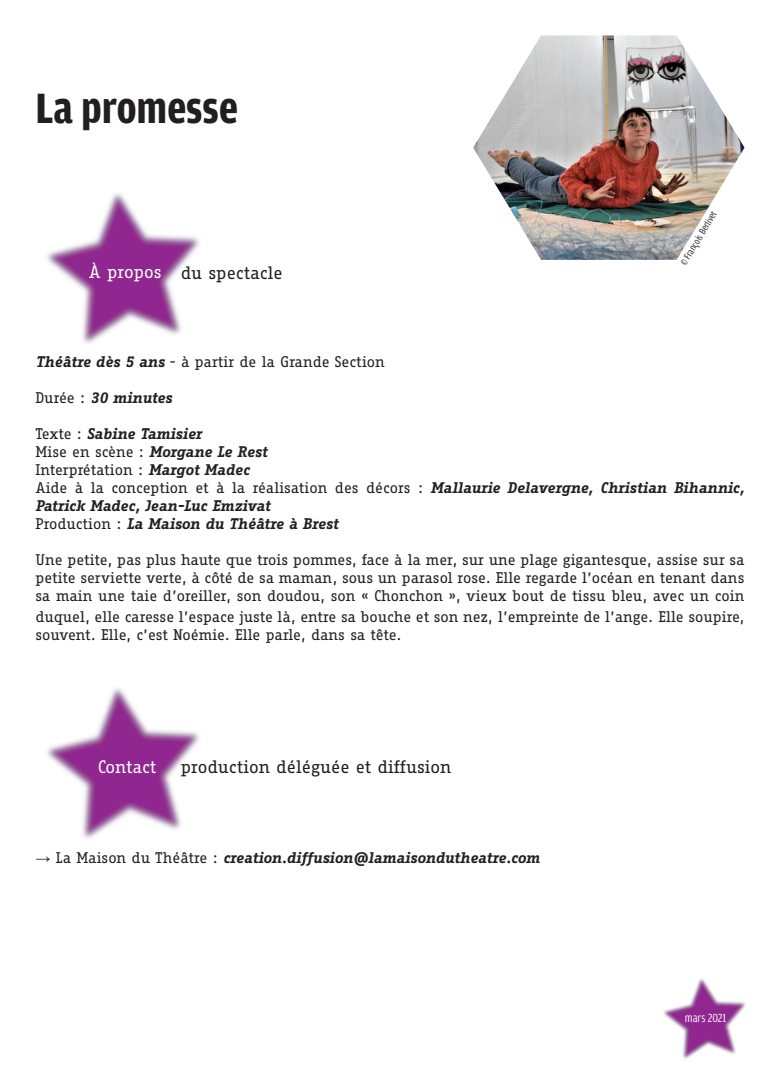
<style>
.page{position:relative;width:780px;height:1088px;background:#fff}
.page>*{position:absolute;margin:0;border:0;box-sizing:border-box;transform-origin:0 0}
.t1{font:700 45px "Amplitude Condensed";color:#231f20}
.t2{font:17.5px "Fago Office Serif";color:#231f20}
.t3{font:17.5px "Fago Office Serif";letter-spacing:-.01em;color:#fff}
.t4{font:15px/18px "Fago Office Serif";letter-spacing:-.005em;color:#231f20;text-align:justify}
.t5{font:italic 700 15px/18px "Fago Office Serif";letter-spacing:-.01em;color:#231f20}
.t6{font:12.5px "Amplitude Condensed";color:#fff}
.t7{font:10px "Amplitude Condensed";color:#231f20}
.s1{font-weight:700;font-style:italic}
.s2{font-weight:400;font-style:normal}
.s3{font-family:"Arial";font-weight:400;font-style:normal}
</style>
<div class="page">
<img style="left:663px;top:978px;width:83px;height:81px">
<img style="left:47px;top:193px;width:152px;height:151px">
<img style="left:473px;top:35px;width:271px;height:225px">
<img style="left:47px;top:688px;width:152px;height:151px">
<p class="t1" style="left:35px;top:83px;width:204px">La promesse</p>
<p class="t3" style="left:89px;top:263px;width:74px">À propos</p>
<p class="t2" style="left:181px;top:263px;width:103px">du spectacle</p>
<p class="t7" style="left:678px;top:262px;width:63px;rotate:-59deg">© François Berlivet</p>
<p class="t4" style="left:35px;top:353px;width:351px"><span class="s1">Théâtre dès 5 ans</span> - à partir de la Grande Section</p>
<p class="t5" style="left:35px;top:389px;width:138px"><span class="s2">Durée :</span> 30 minutes</p>
<p class="t5" style="left:35px;top:425px;width:168px"><span class="s2">Texte :</span> Sabine Tamisier</p>
<p class="t5" style="left:35px;top:443px;width:233px"><span class="s2">Mise en scène :</span> Morgane Le Rest</p>
<p class="t4" style="left:35px;top:461px;width:216px">Interprétation : <span class="s1">Margot Madec</span></p>
<p class="t5" style="left:35px;top:479px;width:710px"><span class="s2">Aide à la conception et à la réalisation des décors :</span> Mallaurie Delavergne, Christian Bihannic,<br>Patrick Madec, Jean-Luc Emzivat</p>
<p class="t5" style="left:35px;top:515px;width:304px"><span class="s2">Production :</span> La Maison du Théâtre à Brest</p>
<p class="t4" style="left:35px;top:551px;width:710px">Une petite, pas plus haute que trois pommes, face à la mer, sur une plage gigantesque, assise sur sa petite serviette verte, à côté de sa maman, sous un parasol rose. Elle regarde l’océan en tenant dans sa main une taie d’oreiller, son doudou, son « Chonchon », vieux bout de tissu bleu, avec un coin</p>
<p class="t4" style="left:35px;top:608px;width:710px">duquel, elle caresse l’espace juste là, entre sa bouche et son nez, l’empreinte de l’ange. Elle soupire, souvent. Elle, c’est Noémie. Elle parle, dans sa tête.</p>
<p class="t3" style="left:98px;top:757px;width:60px">Contact</p>
<p class="t2" style="left:181px;top:758px;width:272px">production déléguée et diffusion</p>
<p class="t5" style="left:35px;top:848px;width:506px"><span class="s3">→</span> <span class="s2">La Maison du Théâtre :</span> creation.diffusion@lamaisondutheatre.com</p>
<p class="t6" style="left:685px;top:1011px;width:43px">mars 2021</p>
</div>
